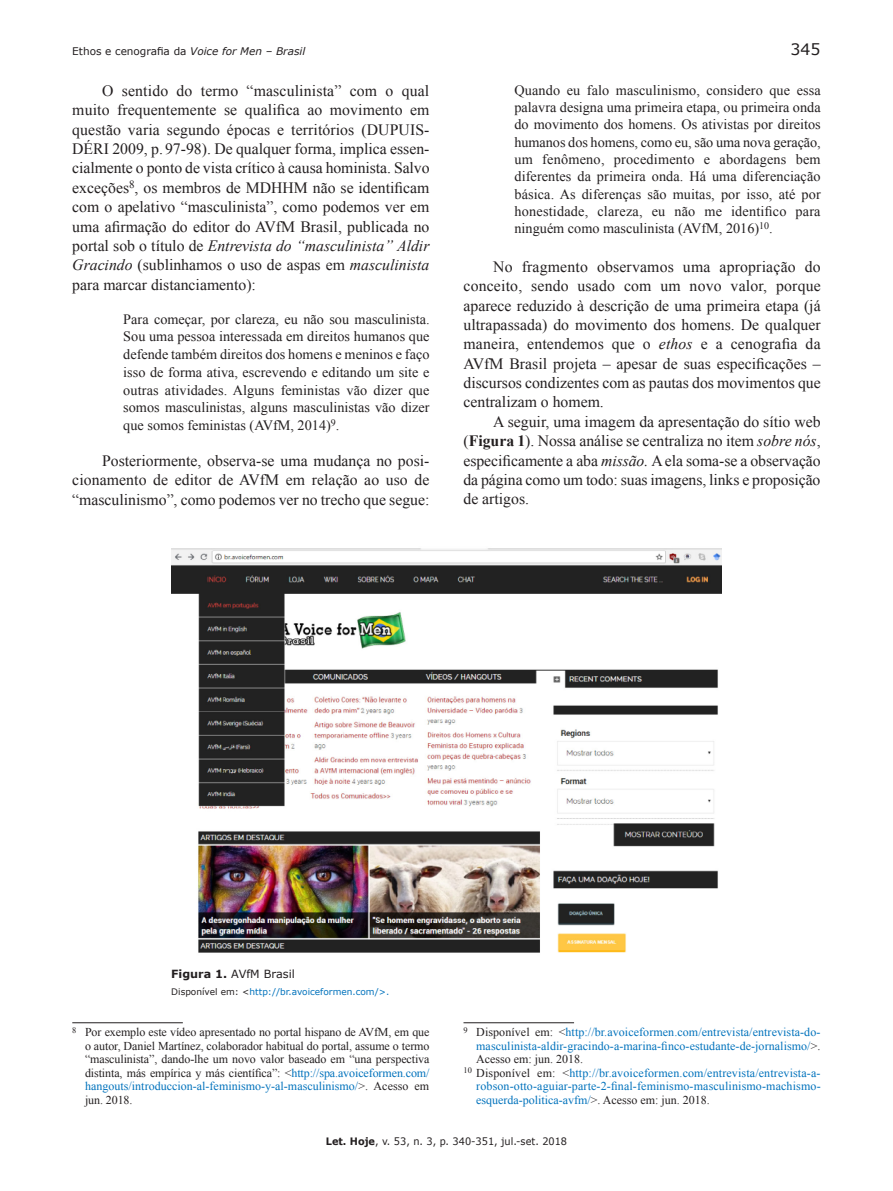
<style>
.page{position:relative;width:893px;height:1191px;background:#fff}
.page>*{position:absolute;margin:0;border:0;box-sizing:border-box;transform-origin:0 0}
.t1{font:15.75px/19.4px "Times New Roman";color:#231f20;text-align:justify}
.t2{font:15.75px "Verdana";color:#231f20}
.t3{font:14.25px/17.2px "Times New Roman";color:#231f20;text-align:justify}
.t4{font:12px/13.5px "Times New Roman";color:#231f20;text-align:justify}
.t5{font:12px "Times New Roman";letter-spacing:.005em;color:#0072bc}
.t6{font:11.25px "Verdana";color:#231f20}
.t7{font:10.5px "Verdana";color:#231f20}
.t8{font:10.2px "Verdana";color:#231f20;scale:.95 1}
.t9{font:9px "Verdana";color:#0072bc}
.s1{font-style:italic}
.s2{font-weight:700}
.s3{color:#231f20}
.s4{color:#0072bc}
</style>
<div class="page">
<hr style="left:72px;top:1022px;width:111px;height:1px;background:#231f20">
<hr style="left:463px;top:1022px;width:111px;height:1px;background:#231f20">
<img style="left:171px;top:548px;width:551px;height:405px">
<p class="t7" style="left:72px;top:44px;width:235px">Ethos e cenografia da <span class="s1">Voice for Men – Brasil</span></p>
<p class="t2" style="left:791px;top:39px;width:32px">345</p>
<p class="t1" style="left:72px;top:81px;width:359px;text-indent:30px">O sentido do termo “masculinista” com o qual muito frequentemente se qualifica ao movimento em questão varia segundo épocas e territórios (DUPUIS-DÉRI 2009, p.97-98). De qualquer forma, implica essen&shy;cialmente o ponto de vista crítico à causa hominista. Salvo exceções<sup>8</sup>, os membros de MDHHM não se identificam com o apelativo “masculinista”, como podemos ver em uma afirmação do editor do AVfM Brasil, publicada no portal sob o título de <span class="s1">Entrevista do “masculinista” Aldir Gracindo</span> (sublinhamos o uso de aspas em <span class="s1">masculinista </span>para marcar distanciamento):</p>
<p class="t3" style="left:123px;top:310px;width:308px;line-height:17.7px">Para começar, por clareza, eu não sou masculinista.<br>Sou uma pessoa interessada em direitos humanos que defende também direitos dos homens e meninos e faço isso de forma ativa, escrevendo e editando um site e outras atividades. Alguns feministas vão dizer que somos masculinistas, alguns masculinistas vão dizer que somos feministas (AVfM, 2014)<sup>9</sup>.</p>
<p class="t1" style="left:72px;top:451px;width:359px;text-indent:30px">Posteriormente, observa-se uma mudança no posi&shy;cionamento de editor de AVfM em relação ao uso de “masculinismo”, como podemos ver no trecho que segue:</p>
<p class="t3" style="left:514px;top:81px;width:308px">Quando eu falo masculinismo, considero que essa palavra designa uma primeira etapa, ou primeira onda do movimento dos homens. Os ativistas por direitos humanos dos homens, como eu, são uma nova geração, um fenômeno, procedimento e abordagens bem diferentes da primeira onda. Há uma diferenciação básica. As diferenças são muitas, por isso, até por honestidade, clareza, eu não me identifico para ninguém como masculinista (AVfM, 2016)<sup>10</sup>.</p>
<p class="t1" style="left:463px;top:257px;width:359px;text-indent:30px">No fragmento observamos uma apropriação do conceito, sendo usado com um novo valor, porque aparece reduzido à descrição de uma primeira etapa (já ultrapassada) do movimento dos homens. De qualquer maneira, entendemos que o <span class="s1">ethos</span> e a cenografia da AVfM Brasil projeta – apesar de suas especificações – discursos condizentes com as pautas dos movimentos que centralizam o homem.</p>
<p class="t1" style="left:463px;top:411px;width:359px;text-indent:30px">A seguir, uma imagem da apresentação do sítio web (<span class="s2">Figura 1</span>). Nossa análise se centraliza no item <span class="s1">sobre nós</span>, especificamente a aba <span class="s1">missão.</span> A ela soma-se a observação da página como um todo: suas imagens, links e proposição de artigos.</p>
<p class="t6" style="left:171px;top:967px;width:125px"><span class="s2">Figura 1.</span> AVfM Brasil</p>
<p class="t9" style="left:171px;top:986px;width:220px"><span class="s3">Disponível em: &lt;</span>http://br.avoiceformen.com/&gt;.</p>
<p class="t4" style="left:85px;top:1025px;width:346px;text-indent:-13px"><sup>8</sup> Por exemplo este vídeo apresentado no portal hispano de AVfM, em que o autor, Daniel Martínez, colaborador habitual do portal, assume o termo “masculinista”, dando-lhe um novo valor baseado em “una perspectiva distinta, más empírica y más científica”: &lt;<span class="s4">http://spa.avoiceformen.com/ hangouts/introduccion-al-feminismo-y-al-masculinismo/</span>&gt;. Acesso em jun. 2018.</p>
<p class="t5" style="left:463px;top:1024px;width:358px"><sup>9</sup> <span class="s3">Disponível em: &lt;</span>http://br.avoiceformen.com/entrevista/entrevista-do-</p>
<p class="t5" style="left:476px;top:1037px;width:346px">masculinista-aldir-gracindo-a-marina-finco-estudante-de-jornalismo/<span class="s3">&gt;.</span></p>
<p class="t4" style="left:476px;top:1052px;width:108px">Acesso em: jun. 2018.</p>
<p class="t5" style="left:463px;top:1064px;width:359px"><sup>10</sup> <span class="s3">Disponível em: &lt;</span>http://br.avoiceformen.com/entrevista/entrevista-a-</p>
<p class="t5" style="left:476px;top:1078px;width:346px">robson-otto-aguiar-parte-2-final-feminismo-masculinismo-machismo-</p>
<p class="t5" style="left:476px;top:1091px;width:235px">esquerda-politica-avfm/<span class="s3">&gt;. Acesso em: jun. 2018.</span></p>
<p class="t8" style="left:326px;top:1135px;width:255px"><span class="s2">Let. Hoje</span>, v. 53, n. 3, p. 340-351, jul.-set. 2018</p>
</div>
